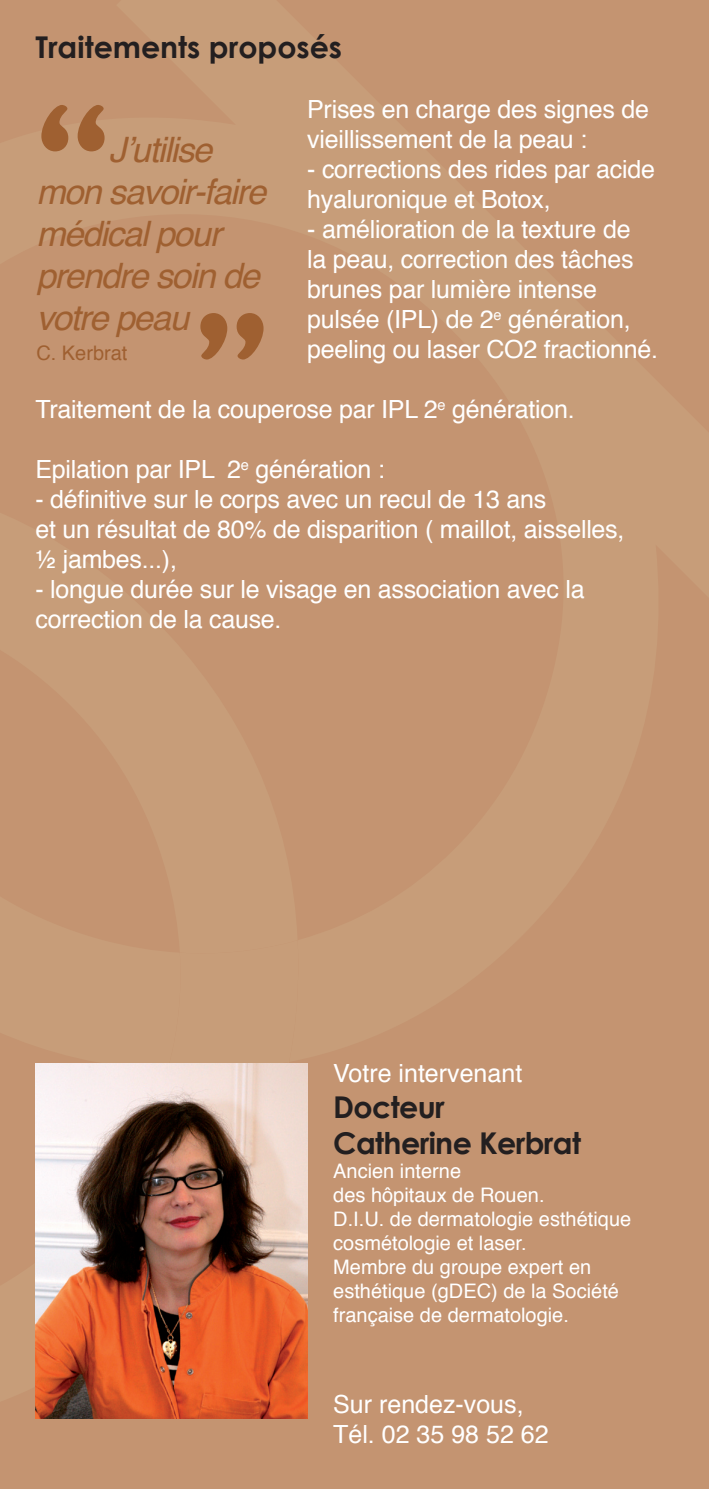
<style>
.page{position:relative;width:709px;height:1489px;background:#fff}
.page>*{position:absolute;margin:0;border:0;box-sizing:border-box;transform-origin:0 0}
.t1{font:115px "Cooper Black Std";color:#9f6031}
.t2{font:italic 35px/42px "Helvetica";letter-spacing:-.04em;color:#9f6031}
.t3{font:700 30px "Century Gothic";letter-spacing:-.02em;color:#231f20}
.t4{font:700 30px "Century Gothic";color:#231f20}
.t5{font:25px/30px "Helvetica";letter-spacing:-.01em;color:#fff}
.t6{font:20px/24px "Helvetica";color:#fff}
.t7{font:20px "Helvetica";color:#9f6031}
</style>
<div class="page">
<div style="left:0;top:0;width:709px;height:1488px;background:#c49471"></div>
<img style="left:35px;top:1063px;width:272px;height:354px">
<p class="t4" style="left:35px;top:28px;width:308px">Traitements proposés</p>
<p class="t5" style="left:307px;top:95px;width:343px">Prises en charge des signes de vieillissement de la peau :</p>
<p class="t5" style="left:307px;top:155px;width:349px">- corrections des rides par acide hyaluronique et Botox,</p>
<p class="t5" style="left:307px;top:215px;width:352px">- amélioration de la texture de<br>la peau, correction des tâches brunes par lumière intense pulsée (IPL) de 2<sup>e</sup> génération, peeling ou laser CO2 fractionné.</p>
<p class="t5" style="left:35px;top:395px;width:541px">Traitement de la couperose par IPL 2<sup>e</sup> génération.</p>
<p class="t5" style="left:35px;top:455px;width:351px">Epilation par IPL 2<sup>e</sup> génération :</p>
<p class="t5" style="left:35px;top:485px;width:512px">- définitive sur le corps avec un recul de 13 ans</p>
<p class="t5" style="left:35px;top:515px;width:590px">et un résultat de 80% de disparition ( maillot, aisselles,</p>
<p class="t5" style="left:35px;top:545px;width:143px">½ jambes...),</p>
<p class="t5" style="left:35px;top:575px;width:550px">- longue durée sur le visage en association avec la</p>
<p class="t5" style="left:35px;top:605px;width:247px">correction de la cause.</p>
<p class="t1" style="left:36px;top:78px;width:74px">‘‘</p>
<p class="t2" style="left:109px;top:130px;width:105px">J’utilise</p>
<p class="t2" style="left:36px;top:172px;width:231px">mon savoir-faire médical pour</p>
<p class="t2" style="left:36px;top:256px;width:225px">prendre soin de</p>
<p class="t2" style="left:36px;top:298px;width:154px">votre peau</p>
<p class="t1" style="left:196px;top:286px;width:74px">’’</p>
<p class="t7" style="left:36px;top:338px;width:93px">C. Kerbrat</p>
<p class="t5" style="left:333px;top:1059px;width:190px">Votre intervenant</p>
<p class="t3" style="left:333px;top:1088px;width:113px">Docteur</p>
<p class="t3" style="left:333px;top:1124px;width:249px">Catherine Kerbrat</p>
<p class="t6" style="left:333px;top:1159px;width:129px">Ancien interne</p>
<p class="t6" style="left:333px;top:1183px;width:213px">des hôpitaux de Rouen.</p>
<p class="t6" style="left:333px;top:1207px;width:299px">D.I.U. de dermatologie esthétique cosmétologie et laser.</p>
<p class="t6" style="left:333px;top:1255px;width:259px">Membre du groupe expert en</p>
<p class="t6" style="left:333px;top:1279px;width:287px">esthétique (gDEC) de la Société</p>
<p class="t6" style="left:333px;top:1303px;width:237px">française de dermatologie.</p>
<p class="t5" style="left:333px;top:1389px;width:192px">Sur rendez-vous,</p>
<p class="t5" style="left:333px;top:1419px;width:217px">Tél. 02 35 98 52 62</p>
</div>
